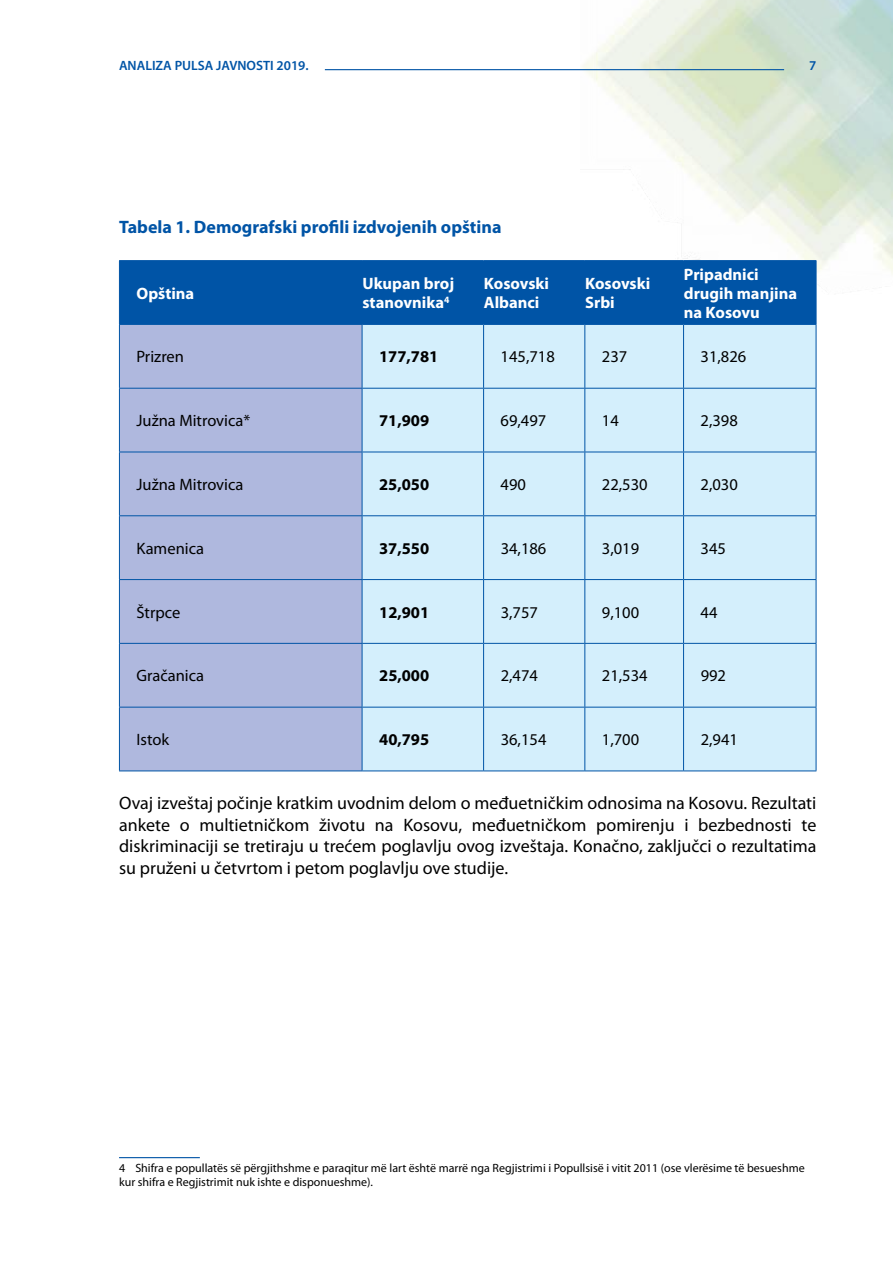
<style>
.page{position:relative;width:893px;height:1263px;background:#fff}
.page>*{position:absolute;margin:0;border:0;box-sizing:border-box;transform-origin:0 0}
.t1{font:18px/21.8px "Myriad Pro";color:#000;text-align:justify}
.t2{font:700 18px "Myriad Pro";color:#0054a6}
.t3{font:16.5px "Myriad Pro";color:#000}
.t4{font:700 16.5px/19px "Myriad Pro";color:#fff}
.t5{font:700 16.5px "Myriad Pro";color:#000}
.t6{font:600 13.5px "Myriad Pro";color:#0054a6}
.t7{font:12px/14.4px "Myriad Pro";color:#000}
</style>
<div class="page">
<hr style="left:325px;top:69px;width:459px;height:1px;background:#0054a6">
<div style="left:120px;top:261px;width:696px;height:63px;background:#0054a6"></div>
<div style="left:120px;top:325px;width:242px;height:445px;background:#afb8de"></div>
<div style="left:363px;top:325px;width:453px;height:445px;background:#d4effc"></div>
<hr style="left:119px;top:260px;width:243px;height:1px;background:#0054a6">
<hr style="left:119px;top:261px;width:1px;height:63px;background:#0054a6">
<hr style="left:362px;top:260px;width:122px;height:1px;background:#0054a6">
<hr style="left:362px;top:261px;width:1px;height:63px;background:#0054a6">
<hr style="left:484px;top:260px;width:101px;height:1px;background:#0054a6">
<hr style="left:483px;top:261px;width:1px;height:63px;background:#0054a6">
<hr style="left:585px;top:260px;width:99px;height:1px;background:#0054a6">
<hr style="left:584px;top:261px;width:1px;height:63px;background:#0054a6">
<hr style="left:684px;top:260px;width:132px;height:1px;background:#0054a6">
<hr style="left:683px;top:261px;width:1px;height:63px;background:#0054a6">
<hr style="left:816px;top:261px;width:1px;height:63px;background:#0054a6">
<hr style="left:119px;top:324px;width:243px;height:1px;background:#0054a6">
<hr style="left:119px;top:325px;width:1px;height:63px;background:#0054a6">
<hr style="left:362px;top:324px;width:122px;height:1px;background:#0054a6">
<hr style="left:362px;top:325px;width:1px;height:63px;background:#0054a6">
<hr style="left:484px;top:324px;width:101px;height:1px;background:#0054a6">
<hr style="left:483px;top:325px;width:1px;height:63px;background:#0054a6">
<hr style="left:585px;top:324px;width:99px;height:1px;background:#0054a6">
<hr style="left:584px;top:325px;width:1px;height:63px;background:#0054a6">
<hr style="left:684px;top:324px;width:132px;height:1px;background:#0054a6">
<hr style="left:683px;top:325px;width:1px;height:63px;background:#0054a6">
<hr style="left:816px;top:325px;width:1px;height:63px;background:#0054a6">
<hr style="left:119px;top:388px;width:243px;height:1px;background:#0054a6">
<hr style="left:119px;top:389px;width:1px;height:63px;background:#0054a6">
<hr style="left:362px;top:388px;width:122px;height:1px;background:#0054a6">
<hr style="left:362px;top:389px;width:1px;height:63px;background:#0054a6">
<hr style="left:484px;top:388px;width:101px;height:1px;background:#0054a6">
<hr style="left:483px;top:389px;width:1px;height:63px;background:#0054a6">
<hr style="left:585px;top:388px;width:99px;height:1px;background:#0054a6">
<hr style="left:584px;top:389px;width:1px;height:63px;background:#0054a6">
<hr style="left:684px;top:388px;width:132px;height:1px;background:#0054a6">
<hr style="left:683px;top:389px;width:1px;height:63px;background:#0054a6">
<hr style="left:816px;top:389px;width:1px;height:63px;background:#0054a6">
<hr style="left:119px;top:452px;width:243px;height:1px;background:#0054a6">
<hr style="left:119px;top:452px;width:1px;height:63px;background:#0054a6">
<hr style="left:362px;top:452px;width:122px;height:1px;background:#0054a6">
<hr style="left:362px;top:452px;width:1px;height:63px;background:#0054a6">
<hr style="left:484px;top:452px;width:101px;height:1px;background:#0054a6">
<hr style="left:483px;top:452px;width:1px;height:63px;background:#0054a6">
<hr style="left:585px;top:452px;width:99px;height:1px;background:#0054a6">
<hr style="left:584px;top:452px;width:1px;height:63px;background:#0054a6">
<hr style="left:684px;top:452px;width:132px;height:1px;background:#0054a6">
<hr style="left:683px;top:452px;width:1px;height:63px;background:#0054a6">
<hr style="left:816px;top:452px;width:1px;height:63px;background:#0054a6">
<hr style="left:119px;top:515px;width:243px;height:1px;background:#0054a6">
<hr style="left:119px;top:516px;width:1px;height:63px;background:#0054a6">
<hr style="left:362px;top:515px;width:122px;height:1px;background:#0054a6">
<hr style="left:362px;top:516px;width:1px;height:63px;background:#0054a6">
<hr style="left:484px;top:515px;width:101px;height:1px;background:#0054a6">
<hr style="left:483px;top:516px;width:1px;height:63px;background:#0054a6">
<hr style="left:585px;top:515px;width:99px;height:1px;background:#0054a6">
<hr style="left:584px;top:516px;width:1px;height:63px;background:#0054a6">
<hr style="left:684px;top:515px;width:132px;height:1px;background:#0054a6">
<hr style="left:683px;top:516px;width:1px;height:63px;background:#0054a6">
<hr style="left:816px;top:516px;width:1px;height:63px;background:#0054a6">
<hr style="left:119px;top:579px;width:243px;height:1px;background:#0054a6">
<hr style="left:119px;top:580px;width:1px;height:63px;background:#0054a6">
<hr style="left:362px;top:579px;width:122px;height:1px;background:#0054a6">
<hr style="left:362px;top:580px;width:1px;height:63px;background:#0054a6">
<hr style="left:484px;top:579px;width:101px;height:1px;background:#0054a6">
<hr style="left:483px;top:580px;width:1px;height:63px;background:#0054a6">
<hr style="left:585px;top:579px;width:99px;height:1px;background:#0054a6">
<hr style="left:584px;top:580px;width:1px;height:63px;background:#0054a6">
<hr style="left:684px;top:579px;width:132px;height:1px;background:#0054a6">
<hr style="left:683px;top:580px;width:1px;height:63px;background:#0054a6">
<hr style="left:816px;top:580px;width:1px;height:63px;background:#0054a6">
<hr style="left:119px;top:643px;width:243px;height:1px;background:#0054a6">
<hr style="left:119px;top:644px;width:1px;height:63px;background:#0054a6">
<hr style="left:362px;top:643px;width:122px;height:1px;background:#0054a6">
<hr style="left:362px;top:644px;width:1px;height:63px;background:#0054a6">
<hr style="left:484px;top:643px;width:101px;height:1px;background:#0054a6">
<hr style="left:483px;top:644px;width:1px;height:63px;background:#0054a6">
<hr style="left:585px;top:643px;width:99px;height:1px;background:#0054a6">
<hr style="left:584px;top:644px;width:1px;height:63px;background:#0054a6">
<hr style="left:684px;top:643px;width:132px;height:1px;background:#0054a6">
<hr style="left:683px;top:644px;width:1px;height:63px;background:#0054a6">
<hr style="left:816px;top:644px;width:1px;height:63px;background:#0054a6">
<hr style="left:119px;top:707px;width:243px;height:1px;background:#0054a6">
<hr style="left:119px;top:707px;width:1px;height:63px;background:#0054a6">
<hr style="left:362px;top:707px;width:122px;height:1px;background:#0054a6">
<hr style="left:362px;top:707px;width:1px;height:63px;background:#0054a6">
<hr style="left:484px;top:707px;width:101px;height:1px;background:#0054a6">
<hr style="left:483px;top:707px;width:1px;height:63px;background:#0054a6">
<hr style="left:585px;top:707px;width:99px;height:1px;background:#0054a6">
<hr style="left:584px;top:707px;width:1px;height:63px;background:#0054a6">
<hr style="left:684px;top:707px;width:132px;height:1px;background:#0054a6">
<hr style="left:683px;top:707px;width:1px;height:63px;background:#0054a6">
<hr style="left:816px;top:707px;width:1px;height:63px;background:#0054a6">
<hr style="left:119px;top:770px;width:243px;height:1px;background:#0054a6">
<hr style="left:362px;top:770px;width:122px;height:1px;background:#0054a6">
<hr style="left:484px;top:770px;width:101px;height:1px;background:#0054a6">
<hr style="left:585px;top:770px;width:99px;height:1px;background:#0054a6">
<hr style="left:684px;top:770px;width:132px;height:1px;background:#0054a6">
<hr style="left:119px;top:1157px;width:81px;height:1px;background:#0054a6">
<p class="t6" style="left:119px;top:57px;width:191px">ANALIZA PULSA JAVNOSTI 2019.</p>
<p class="t6" style="left:809px;top:57px;width:9px">7</p>
<p class="t2" style="left:119px;top:215px;width:384px">Tabela 1. Demografski profili izdvojenih opština</p>
<p class="t4" style="left:136px;top:283px;width:59px">Opština</p>
<p class="t4" style="left:362px;top:274px;width:93px">Ukupan broj stanovnika<sup>4</sup></p>
<p class="t4" style="left:484px;top:274px;width:67px">Kosovski<br>Albanci</p>
<p class="t4" style="left:585px;top:274px;width:67px">Kosovski<br>Srbi</p>
<p class="t4" style="left:684px;top:264px;width:115px">Pripadnici drugih manjina na Kosovu</p>
<p class="t3" style="left:136px;top:347px;width:49px">Prizren</p>
<p class="t5" style="left:379px;top:346px;width:61px">177,781</p>
<p class="t3" style="left:501px;top:347px;width:56px">145,718</p>
<p class="t3" style="left:602px;top:347px;width:27px">237</p>
<p class="t3" style="left:701px;top:347px;width:47px">31,826</p>
<p class="t3" style="left:136px;top:411px;width:115px">Južna Mitrovica*</p>
<p class="t5" style="left:379px;top:410px;width:52px">71,909</p>
<p class="t3" style="left:501px;top:411px;width:47px">69,497</p>
<p class="t3" style="left:602px;top:411px;width:18px">14</p>
<p class="t3" style="left:701px;top:411px;width:39px">2,398</p>
<p class="t3" style="left:136px;top:474px;width:108px">Južna Mitrovica</p>
<p class="t5" style="left:379px;top:474px;width:52px">25,050</p>
<p class="t3" style="left:501px;top:474px;width:27px">490</p>
<p class="t3" style="left:602px;top:474px;width:47px">22,530</p>
<p class="t3" style="left:701px;top:474px;width:39px">2,030</p>
<p class="t3" style="left:136px;top:538px;width:69px">Kamenica</p>
<p class="t5" style="left:379px;top:537px;width:52px">37,550</p>
<p class="t3" style="left:501px;top:538px;width:47px">34,186</p>
<p class="t3" style="left:602px;top:538px;width:39px">3,019</p>
<p class="t3" style="left:701px;top:538px;width:27px">345</p>
<p class="t3" style="left:137px;top:602px;width:45px">Štrpce</p>
<p class="t5" style="left:379px;top:601px;width:52px">12,901</p>
<p class="t3" style="left:501px;top:602px;width:39px">3,757</p>
<p class="t3" style="left:602px;top:602px;width:39px">9,100</p>
<p class="t3" style="left:701px;top:602px;width:18px">44</p>
<p class="t3" style="left:137px;top:666px;width:69px">Gračanica</p>
<p class="t5" style="left:379px;top:665px;width:52px">25,000</p>
<p class="t3" style="left:501px;top:666px;width:39px">2,474</p>
<p class="t3" style="left:602px;top:666px;width:47px">21,534</p>
<p class="t3" style="left:701px;top:666px;width:27px">992</p>
<p class="t3" style="left:137px;top:729px;width:34px">Istok</p>
<p class="t5" style="left:379px;top:729px;width:52px">40,795</p>
<p class="t3" style="left:501px;top:729px;width:47px">36,154</p>
<p class="t3" style="left:602px;top:729px;width:39px">1,700</p>
<p class="t3" style="left:701px;top:729px;width:39px">2,941</p>
<p class="t1" style="left:119px;top:792px;width:699px">Ovaj izveštaj počinje kratkim uvodnim delom o međuetničkim odnosima na Kosovu. Rezultati ankete o multietničkom životu na Kosovu, međuetničkom pomirenju i bezbednosti te diskriminaciji se tretiraju u trećem poglavlju ovog izveštaja. Konačno, zaključci o rezultatima su pruženi u četvrtom i petom poglavlju ove studije.</p>
<p class="t7" style="left:119px;top:1160px;width:687px">4 Shifra e popullatës së përgjithshme e paraqitur më lart është marrë nga Regjistrimi i Popullsisë i vitit 2011 (ose vlerësime të besueshme kur shifra e Regjistrimit nuk ishte e disponueshme).</p>
</div>
